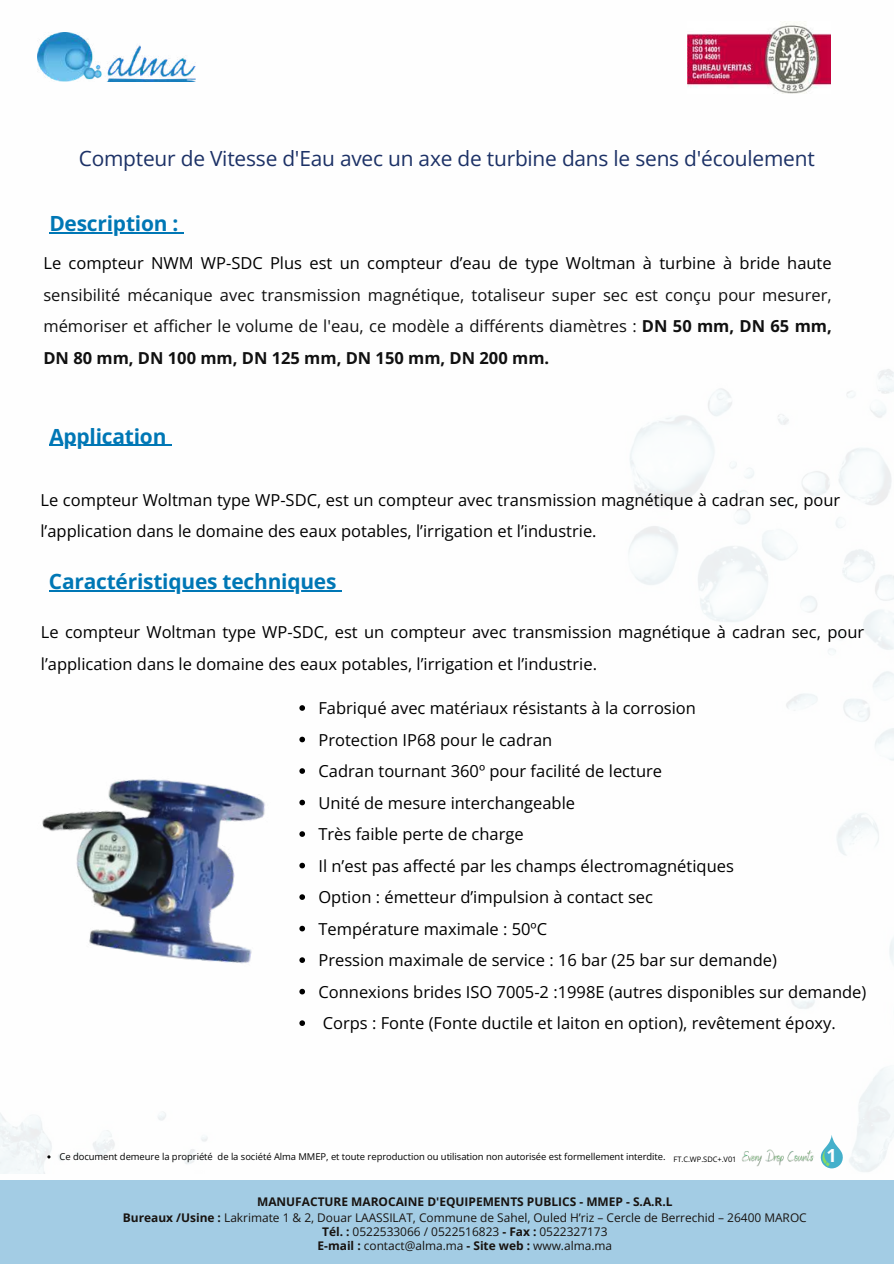
<style>
.page{position:relative;width:894px;height:1264px;background:#fff}
.page>*{position:absolute;margin:0;border:0;box-sizing:border-box;transform-origin:0 0}
.t1{font:20.85px "Open Sans";letter-spacing:-.01em;color:#1c3166}
.t2{font:700 20.85px "Open Sans";letter-spacing:-.01em;color:#0077b5}
.t3{font:700 18.15px "Open Sans";color:#fefefe}
.t4{font:16.5px/31.5px "Open Sans";color:#000}
.t5{font:12px/15.6px "Open Sans";color:#181310;text-align:center}
.t6{font:9.45px "Open Sans";letter-spacing:-.005em;color:#000}
.s1{font-weight:700}
</style>
<div class="page">
<div style="left:0;top:1180px;width:893px;height:82px;background:#a3cce4"></div>
<img style="left:0;top:369px;width:893px;height:804px">
<img style="left:741px;top:1148px;width:76px;height:21px">
<hr style="left:49px;top:232px;width:129px;height:1px;background:#0077b5">
<hr style="left:49px;top:590px;width:287px;height:1px;background:#0077b5">
<hr style="left:49px;top:444px;width:117px;height:2px;background:#0077b5">
<svg style="left:299px;top:705px;width:6px;height:5px"></svg>
<svg style="left:299px;top:736px;width:6px;height:6px"></svg>
<svg style="left:299px;top:768px;width:6px;height:5px"></svg>
<svg style="left:299px;top:799px;width:6px;height:6px"></svg>
<svg style="left:299px;top:831px;width:6px;height:5px"></svg>
<svg style="left:299px;top:862px;width:6px;height:6px"></svg>
<svg style="left:299px;top:894px;width:6px;height:5px"></svg>
<svg style="left:299px;top:925px;width:6px;height:6px"></svg>
<svg style="left:299px;top:957px;width:6px;height:5px"></svg>
<svg style="left:299px;top:988px;width:6px;height:6px"></svg>
<svg style="left:299px;top:1020px;width:6px;height:5px"></svg>
<img style="left:38px;top:32px;width:157px;height:50px">
<img style="left:687px;top:21px;width:142px;height:72px">
<p class="t1" style="left:79px;top:143px;width:737px">Compteur de Vitesse d'Eau avec un axe de turbine dans le sens d'écoulement</p>
<p class="t2" style="left:49px;top:209px;width:131px">Description :</p>
<p class="t4" style="left:43px;top:247px;width:789px;text-align:justify">Le compteur NWM WP-SDC Plus est un compteur d’eau de type Woltman à turbine à bride haute sensibilité mécanique avec transmission magnétique, totaliseur super sec est conçu pour mesurer, mémoriser et afficher le volume de l'eau, ce modèle a différents diamètres : <span class="s1">DN 50 mm, DN 65 mm, DN 80 mm, DN 100 mm, DN 125 mm, DN 150 mm, DN 200 mm.</span></p>
<p class="t2" style="left:49px;top:421px;width:119px">Application</p>
<p class="t4" style="left:40px;top:483px;width:801px">Le compteur Woltman type WP-SDC, est un compteur avec transmission magnétique à cadran sec, pour l’application dans le domaine des eaux potables, l’irrigation et l’industrie.</p>
<p class="t2" style="left:49px;top:566px;width:289px">Caractéristiques techniques</p>
<p class="t4" style="left:41px;top:616px;width:824px">Le compteur Woltman type WP-SDC, est un compteur avec transmission magnétique à cadran sec, pour l’application dans le domaine des eaux potables, l’irrigation et l’industrie.</p>
<p class="t4" style="left:318px;top:692px;width:549px">Fabriqué avec matériaux résistants à la corrosion<br>Protection IP68 pour le cadran<br>Cadran tournant 360º pour facilité de lecture<br>Unité de mesure interchangeable<br>Très faible perte de charge<br>Il n’est pas affecté par les champs électromagnétiques<br>Option : émetteur d’impulsion à contact sec<br>Température maximale : 50ºC<br>Pression maximale de service : 16 bar (25 bar sur demande)<br>Connexions brides ISO 7005-2 :1998E (autres disponibles sur demande)<br>Corps : Fonte (Fonte ductile et laiton en option), revêtement époxy.</p>
<p class="t6" style="left:59px;top:1149px;width:678px">Ce document demeure la propriété de la société Alma MMEP, et toute reproduction ou utilisation non autorisée est formellement interdite. <sub>FT.C.WP.SDC+.V01</sub></p>
<p class="t3" style="left:826px;top:1142px;width:12px">1</p>
<p class="t5" style="left:123px;top:1193px;width:685px"><span class="s1">MANUFACTURE MAROCAINE D'EQUIPEMENTS PUBLICS - MMEP - S.A.R.L<br>Bureaux /Usine :</span> Lakrimate 1 &amp; 2, Douar LAASSILAT, Commune de Sahel, Ouled H’riz – Cercle de Berrechid – 26400 MAROC</p>
<p class="t5" style="left:317px;top:1223px;width:296px;line-height:14.2px"><span class="s1">Tél. :</span> 0522533066 / 0522516823 <span class="s1">- Fax :</span> 0522327173<br><span class="s1">E-mail :</span> contact@alma.ma <span class="s1">- Site web :</span> www.alma.ma</p>
</div>
